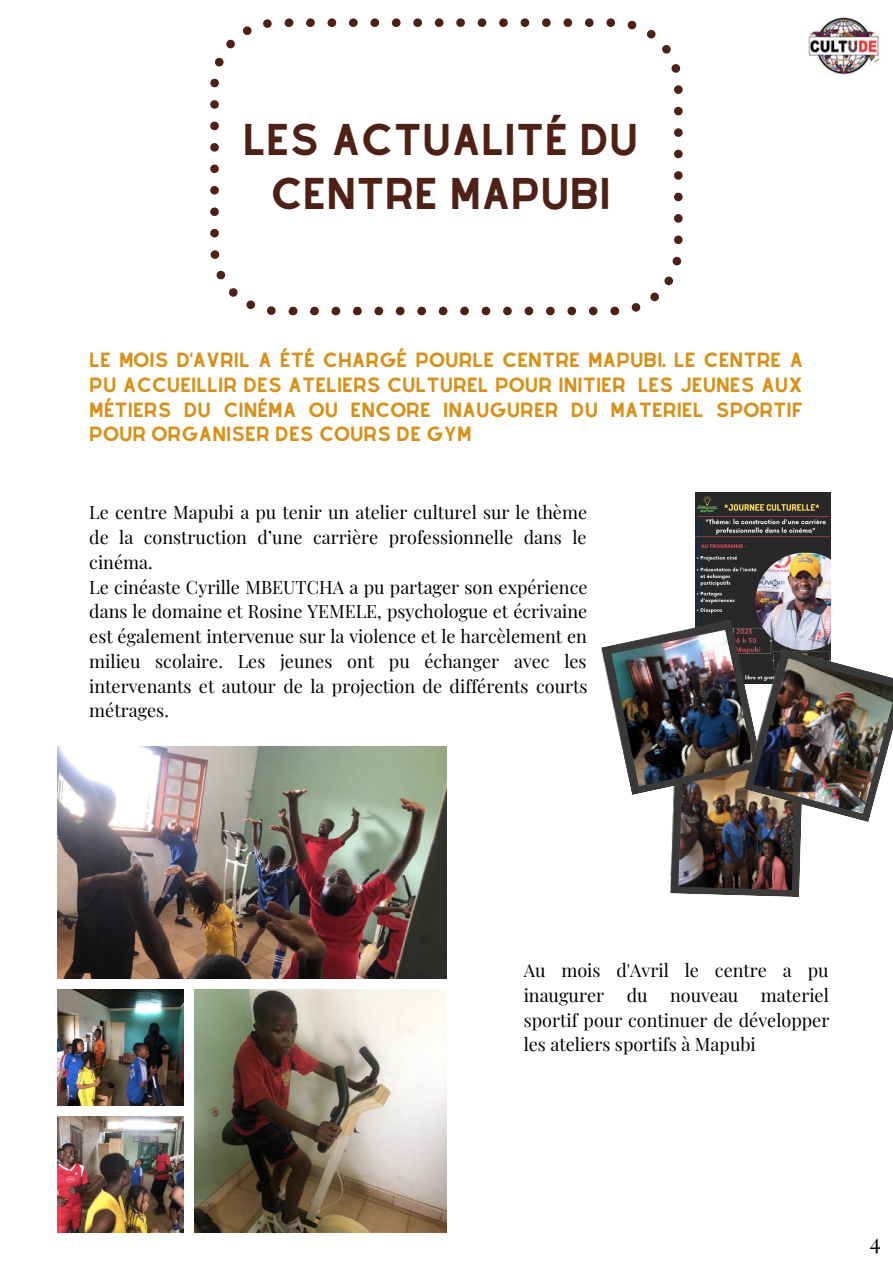
<style>
.page{position:relative;width:893px;height:1264px;background:#fff}
.page>*{position:absolute;margin:0;border:0;box-sizing:border-box;transform-origin:0 0}
.t1{font:38.85px "Alyssum Sans";color:#4f2115}
.t2{font:22.2px "Playfair Display";color:#000}
.t3{font:18px/24.8px "Playfair Display";color:#000;text-align:justify}
.t4{font:18px/24.8px "Alyssum Sans";color:#d89015;text-align:justify}
</style>
<div class="page">
<img style="left:57px;top:747px;width:389px;height:231px">
<img style="left:57px;top:989px;width:126px;height:116px">
<img style="left:194px;top:989px;width:252px;height:243px">
<img style="left:57px;top:1116px;width:126px;height:116px">
<svg style="left:210px;top:18px;width:472px;height:297px"></svg>
<img style="left:695px;top:493px;width:135px;height:155px">
<img style="left:670px;top:795px;width:132px;height:102px">
<img style="left:678px;top:795px;width:118px;height:95px">
<img style="left:601px;top:619px;width:161px;height:176px">
<img style="left:611px;top:630px;width:142px;height:156px">
<img style="left:743px;top:648px;width:128px;height:174px">
<img style="left:753px;top:658px;width:139px;height:155px">
<img style="left:808px;top:18px;width:72px;height:56px">
<p class="t1" style="left:243px;top:116px;width:397px">LES ACTUALITÉ DU</p>
<p class="t1" style="left:270px;top:170px;width:342px">CENTRE MAPUBI</p>
<p class="t4" style="left:89px;top:347px;width:715px">LE MOIS D'AVRIL A ÉTÉ CHARGÉ POURLE CENTRE MAPUBI. LE CENTRE A PU ACCUEILLIR DES ATELIERS CULTUREL POUR INITIER LES JEUNES AUX MÉTIERS DU CINÉMA OU ENCORE INAUGURER DU MATERIEL SPORTIF POUR ORGANISER DES COURS DE GYM</p>
<p class="t3" style="left:89px;top:499px;width:499px">Le centre Mapubi a pu tenir un atelier culturel sur le thème de la construction d’une carrière professionnelle dans le cinéma.</p>
<p class="t3" style="left:89px;top:573px;width:500px">Le cinéaste Cyrille MBEUTCHA a pu partager son expérience dans le domaine et Rosine YEMELE, psychologue et écrivaine est également intervenue sur la violence et le harcèlement en milieu scolaire. Les jeunes ont pu échanger avec les intervenants et autour de la projection de différents courts métrages.</p>
<p class="t3" style="left:523px;top:957px;width:307px">Au mois d'Avril le centre a pu inaugurer du nouveau materiel sportif pour continuer de développer les ateliers sportifs à Mapubi</p>
<p class="t2" style="left:869px;top:1225px;width:12px">4</p>
</div>
